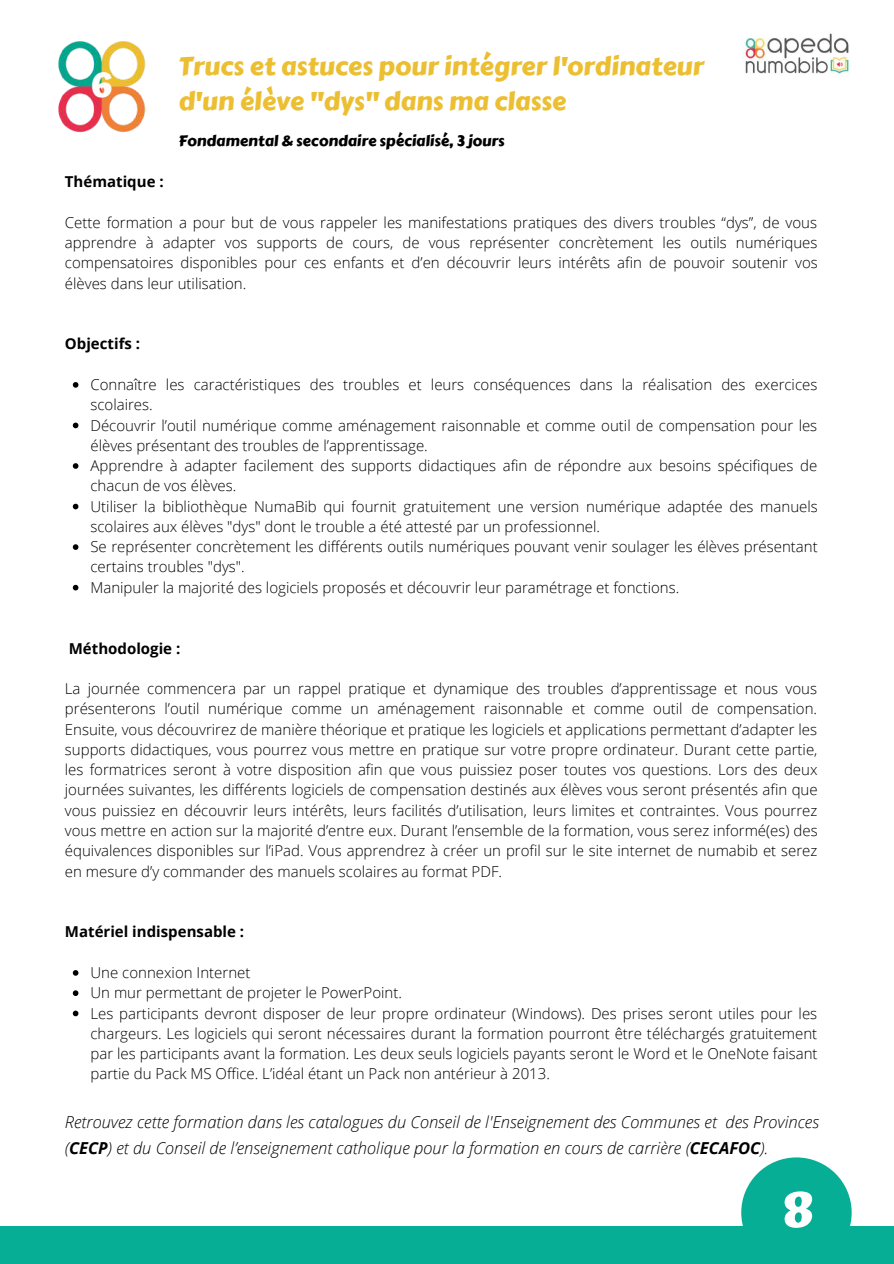
<style>
.page{position:relative;width:894px;height:1264px;background:#fff}
.page>*{position:absolute;margin:0;border:0;box-sizing:border-box;transform-origin:0 0}
.t1{font:700 49.95px "Atma";color:#fff}
.t2{font:700 34.65px "Atma";color:#fcfcfc}
.t3{font:25.5px/35px "Carter One";color:#ecbf33}
.t4{font:italic 300 16.5px/26px "Open Sans";color:#000}
.t5{font:300 15px/20.2px "Open Sans";color:#000}
.t6{font:700 15px "Open Sans";color:#000}
.t7{font:15px "Carter One";color:#000}
.s1{font-weight:700}
</style>
<div class="page">
<svg style="left:73px;top:382px;width:5px;height:6px"></svg>
<svg style="left:73px;top:422px;width:5px;height:6px"></svg>
<svg style="left:73px;top:463px;width:5px;height:6px"></svg>
<svg style="left:73px;top:503px;width:5px;height:6px"></svg>
<svg style="left:73px;top:544px;width:5px;height:6px"></svg>
<svg style="left:73px;top:585px;width:5px;height:5px"></svg>
<svg style="left:73px;top:970px;width:5px;height:5px"></svg>
<svg style="left:73px;top:990px;width:5px;height:6px"></svg>
<svg style="left:73px;top:1010px;width:5px;height:6px"></svg>
<div style="left:0;top:1226px;width:893px;height:37px;background:#06ae95"></div>
<img style="left:744px;top:33px;width:106px;height:42px">
<img style="left:58px;top:41px;width:88px;height:92px">
<svg style="left:741px;top:1157px;width:110px;height:69px"></svg>
<h2 class="t2" style="left:91px;top:64px;width:23px">6</h2>
<h3 class="t3" style="left:178px;top:49px;width:526px">Trucs et astuces pour intégrer l'ordinateur d'un élève "dys" dans ma classe</h3>
<p class="t7" style="left:178px;top:129px;width:327px">Fondamental &amp; secondaire spécialisé, 3 jours</p>
<p class="t6" style="left:65px;top:171px;width:100px">Thématique :</p>
<p class="t5" style="left:65px;top:212px;width:754px;text-align:justify">Cette formation a pour but de vous rappeler les manifestations pratiques des divers troubles “dys”, de vous apprendre à adapter vos supports de cours, de vous représenter concrètement les outils numériques compensatoires disponibles pour ces enfants et d’en découvrir leurs intérêts afin de pouvoir soutenir vos élèves dans leur utilisation.</p>
<p class="t6" style="left:65px;top:333px;width:77px">Objectifs :</p>
<p class="t5" style="left:90px;top:374px;width:728px">Connaître les caractéristiques des troubles et leurs conséquences dans la réalisation des exercices scolaires.<br>Découvrir l’outil numérique comme aménagement raisonnable et comme outil de compensation pour les élèves présentant des troubles de l’apprentissage.<br>Apprendre à adapter facilement des supports didactiques afin de répondre aux besoins spécifiques de chacun de vos élèves.<br>Utiliser la bibliothèque NumaBib qui fournit gratuitement une version numérique adaptée des manuels scolaires aux élèves "dys" dont le trouble a été attesté par un professionnel.<br>Se représenter concrètement les différents outils numériques pouvant venir soulager les élèves présentant certains troubles "dys".<br>Manipuler la majorité des logiciels proposés et découvrir leur paramétrage et fonctions.</p>
<p class="t6" style="left:69px;top:637px;width:113px">Méthodologie :</p>
<p class="t5" style="left:65px;top:678px;width:754px;text-align:justify">La journée commencera par un rappel pratique et dynamique des troubles d’apprentissage et nous vous présenterons l’outil numérique comme un aménagement raisonnable et comme outil de compensation.<br>Ensuite, vous découvrirez de manière théorique et pratique les logiciels et applications permettant d’adapter les supports didactiques, vous pourrez vous mettre en pratique sur votre propre ordinateur. Durant cette partie, les formatrices seront à votre disposition afin que vous puissiez poser toutes vos questions. Lors des deux journées suivantes, les différents logiciels de compensation destinés aux élèves vous seront présentés afin que vous puissiez en découvrir leurs intérêts, leurs facilités d’utilisation, leurs limites et contraintes. Vous pourrez vous mettre en action sur la majorité d’entre eux. Durant l’ensemble de la formation, vous serez informé(es) des équivalences disponibles sur l’iPad. Vous apprendrez à créer un profil sur le site internet de numabib et serez en mesure d’y commander des manuels scolaires au format PDF.</p>
<p class="t6" style="left:65px;top:921px;width:181px">Matériel indispensable :</p>
<p class="t5" style="left:90px;top:962px;width:728px">Une connexion Internet<br>Un mur permettant de projeter le PowerPoint.<br>Les participants devront disposer de leur propre ordinateur (Windows). Des prises seront utiles pour les chargeurs. Les logiciels qui seront nécessaires durant la formation pourront être téléchargés gratuitement par les participants avant la formation. Les deux seuls logiciels payants seront le Word et le OneNote faisant partie du Pack MS Office. L’idéal étant un Pack non antérieur à 2013.</p>
<p class="t4" style="left:65px;top:1108px;width:755px">Retrouvez cette formation dans les catalogues du Conseil de l'Enseignement des Communes et des Provinces (<span class="s1">CECP</span>) et du Conseil de l’enseignement catholique pour la formation en cours de carrière (<span class="s1">CECAFOC</span>).</p>
<h1 class="t1" style="left:782px;top:1180px;width:33px">8</h1>
</div>
